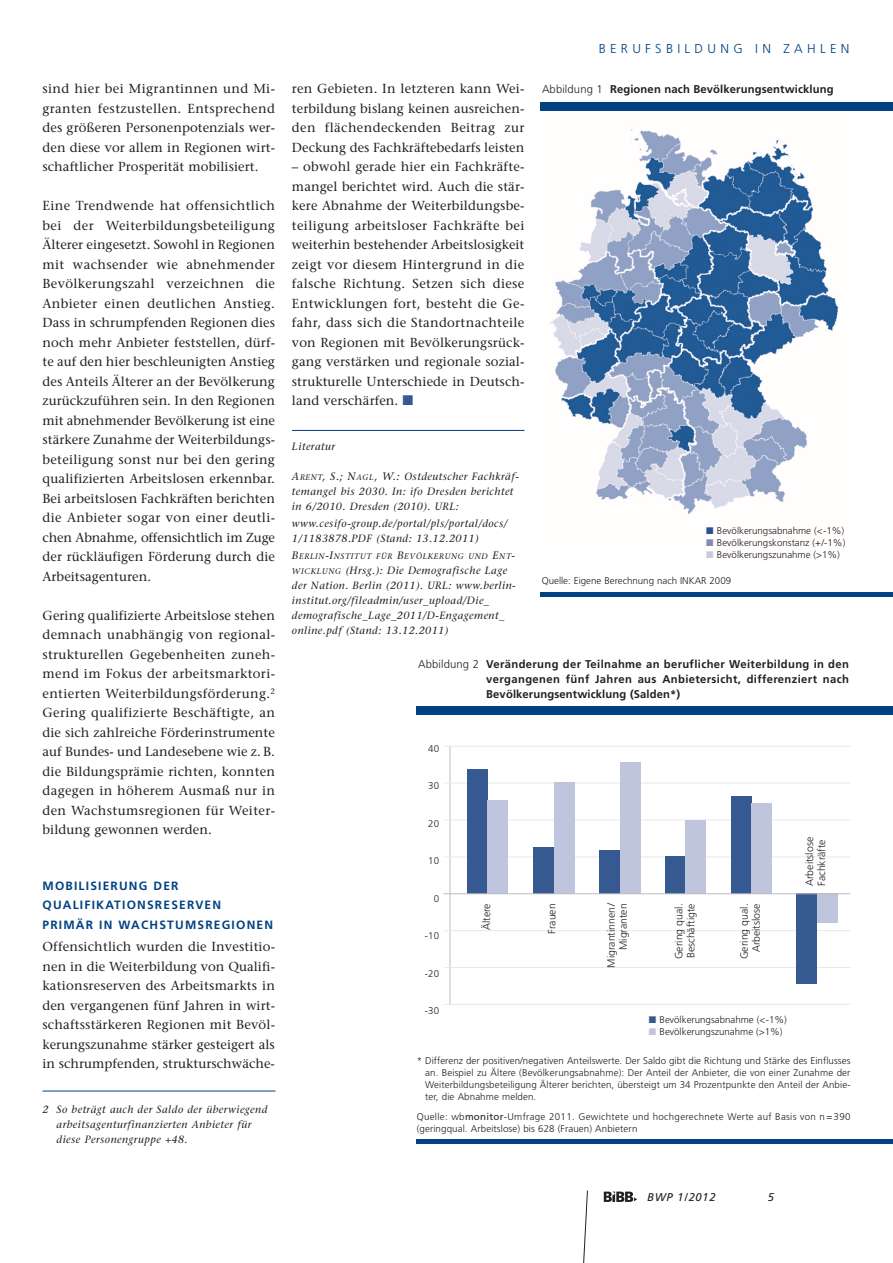
<style>
.page{position:relative;width:893px;height:1263px;background:#fff}
.page>*{position:absolute;margin:0;border:0;box-sizing:border-box;transform-origin:0 0}
.t1{font:13.05px/19.5px "Stone Serif";letter-spacing:.005em;color:#231f20;text-align:justify}
.t2{font:300 12.9px "Frutiger";letter-spacing:.335em;color:#004282}
.t3{font:700 12px/19.5px "Frutiger";letter-spacing:.1em;color:#004282}
.t4{font:700 11.25px/15px "Frutiger";letter-spacing:.01em;color:#231f20;text-align:justify}
.t5{font:italic 11.25px "Frutiger";letter-spacing:.055em;color:#231f20}
.t6{font:italic 10.5px/15px "Stone Serif";letter-spacing:.045em;color:#231f20}
.t7{font:300 10.5px/12px "Frutiger";color:#231f20;text-align:right}
.t8{font:300 9.75px/12px "Frutiger";letter-spacing:.01em;color:#231f20;text-align:justify}
.t9{font:300 9.75px/12px "Frutiger";letter-spacing:.03em;color:#231f20}
.t10{font:italic 8.1px "Stone Serif";letter-spacing:.075em;color:#231f20}
.s1{font-size:10.8px}
.s2{font-size:8.1px}
.s3{font-weight:300}
.s4{font-family:"European Pi Three";font-weight:400;color:#2b528d}
.s5{font-family:"European Pi Three";font-weight:400;color:#7f8cb7}
.s6{font-family:"European Pi Three";font-weight:400;color:#c7cbe0}
.s7{font-family:"European Pi Three";font-weight:400;color:#375992}
.s8{font-family:"European Pi Three";font-weight:400;color:#bfc5dc}
.s9{font-weight:400}
</style>
<div class="page">
<hr style="left:292px;top:430px;width:232px;height:1px;background:#004282">
<svg style="left:583px;top:1190px;width:5px;height:73px"></svg>
<img style="left:604px;top:1192px;width:33px;height:10px">
<img style="left:550px;top:129px;width:289px;height:385px">
<div style="left:540px;top:102px;width:353px;height:9px;background:#004282"></div>
<div style="left:540px;top:592px;width:353px;height:5px;background:#004282"></div>
<div style="left:417px;top:706px;width:476px;height:9px;background:#004282"></div>
<div style="left:417px;top:1139px;width:476px;height:5px;background:#004282"></div>
<hr style="left:43px;top:1091px;width:232px;height:1px;background:#004282">
<hr style="left:450px;top:746px;width:1px;height:258px;background:#bcbdc0">
<hr style="left:445px;top:856px;width:405px;height:1px;background:#e7e8e9">
<hr style="left:445px;top:820px;width:405px;height:1px;background:#e7e8e9">
<hr style="left:445px;top:783px;width:405px;height:1px;background:#e7e8e9">
<hr style="left:445px;top:746px;width:405px;height:1px;background:#e7e8e9">
<hr style="left:445px;top:930px;width:405px;height:1px;background:#e7e8e9">
<hr style="left:445px;top:967px;width:405px;height:1px;background:#e7e8e9">
<hr style="left:445px;top:1004px;width:405px;height:1px;background:#e7e8e9">
<div style="left:467px;top:770px;width:21px;height:124px;background:#375992"></div>
<div style="left:488px;top:800px;width:20px;height:94px;background:#bfc5dc"></div>
<div style="left:534px;top:847px;width:20px;height:47px;background:#375992"></div>
<div style="left:554px;top:782px;width:20px;height:112px;background:#bfc5dc"></div>
<div style="left:600px;top:850px;width:20px;height:44px;background:#375992"></div>
<div style="left:620px;top:762px;width:20px;height:132px;background:#bfc5dc"></div>
<div style="left:665px;top:856px;width:21px;height:38px;background:#375992"></div>
<div style="left:686px;top:820px;width:20px;height:74px;background:#bfc5dc"></div>
<div style="left:731px;top:796px;width:20px;height:98px;background:#375992"></div>
<div style="left:751px;top:803px;width:21px;height:91px;background:#bfc5dc"></div>
<div style="left:797px;top:893px;width:20px;height:91px;background:#375992"></div>
<div style="left:817px;top:893px;width:20px;height:30px;background:#bfc5dc"></div>
<hr style="left:443px;top:893px;width:407px;height:1px;background:#bcbdc0">
<p class="t1" style="left:43px;top:80px;width:234px">sind hier bei Migrantinnen und Mi&shy;granten festzustellen. Entsprechend des größeren Personenpotenzials wer&shy;den diese vor allem in Regionen wirt&shy;schaftlicher Prosperität mobilisiert.</p>
<p class="t1" style="left:43px;top:197px;width:234px">Eine Trendwende hat offensichtlich bei der Weiterbildungsbeteiligung Älterer eingesetzt. Sowohl in Regionen mit wachsender wie abnehmender Bevölkerungszahl verzeichnen die Anbieter einen deutlichen Anstieg.<br>Dass in schrumpfenden Regionen dies noch mehr Anbieter feststellen, dürf&shy;te auf den hier beschleunigten Anstieg des Anteils Älterer an der Bevölkerung zurückzuführen sein. In den Regionen mit abnehmender Bevölkerung ist eine stärkere Zunahme der Weiterbildungs&shy;beteiligung sonst nur bei den gering qualifizierten Arbeitslosen erkennbar.<br>Bei arbeitslosen Fachkräften berichten die Anbieter sogar von einer deutli&shy;chen Abnahme, offensichtlich im Zuge der rückläufigen Förderung durch die Arbeitsagenturen.</p>
<p class="t1" style="left:43px;top:607px;width:234px">Gering qualifizierte Arbeitslose stehen demnach unabhängig von regional&shy;strukturellen Gegebenheiten zuneh&shy;mend im Fokus der arbeitsmarktori&shy;entierten Weiterbildungsförderung.<sup>2<br></sup>Gering qualifizierte Beschäftigte, an die sich zahlreiche Förderinstrumente auf Bundes- und Landesebene wie z. B. die Bildungsprämie richten, konnten dagegen in höherem Ausmaß nur in den Wachstumsregionen für Weiter&shy;bildung gewonnen werden.</p>
<p class="t3" style="left:43px;top:877px;width:232px">MOBILISIERUNG DER<br>QUALIFIKATIONSRESERVEN<br>PRIMÄR IN WACHSTUMSREGIONEN</p>
<p class="t1" style="left:42px;top:938px;width:234px">Offensichtlich wurden die Investitio&shy;nen in die Weiterbildung von Qualifi&shy;kationsreserven des Arbeitsmarkts in den vergangenen fünf Jahren in wirt&shy;schaftsstärkeren Regionen mit Bevöl&shy;kerungszunahme stärker gesteigert als in schrumpfenden, strukturschwäche-</p>
<p class="t6" style="left:57px;top:1103px;width:212px;text-indent:-14px">2 So beträgt auch der Saldo der überwiegend arbeitsagenturfinanzierten Anbieter für diese Personengruppe +48.</p>
<p class="t1" style="left:292px;top:80px;width:234px">ren Gebieten. In letzteren kann Wei&shy;terbildung bislang keinen ausreichen&shy;den flächendeckenden Beitrag zur Deckung des Fachkräftebedarfs leisten</p>
<p class="t1" style="left:292px;top:158px;width:234px">– obwohl gerade hier ein Fachkräfte&shy;mangel berichtet wird. Auch die stär&shy;kere Abnahme der Weiterbildungsbe&shy;teiligung arbeitsloser Fachkräfte bei weiterhin bestehender Arbeitslosigkeit zeigt vor diesem Hintergrund in die falsche Richtung. Setzen sich diese Entwicklungen fort, besteht die Ge&shy;fahr, dass sich die Standortnachteile von Regionen mit Bevölkerungsrück&shy;gang verstärken und regionale sozial&shy;strukturelle Unterschiede in Deutsch&shy;land verschärfen.</p>
<p class="t6" style="left:292px;top:440px;width:45px">Literatur</p>
<p class="t6" style="left:292px;top:470px;width:228px"><span class="s1">A</span><span class="s2">RENT</span><span class="s1">, S.; N</span><span class="s2">AGL</span><span class="s1">, W.:</span> Ostdeutscher Fachkräf&shy;temangel bis 2030. In: ifo Dresden berichtet in 6/2010. Dresden (2010). URL:</p>
<p class="t6" style="left:292px;top:517px;width:217px">www.cesifo-group.de/portal/pls/portal/docs/<br>1/1183878.PDF (Stand: 13.12.2011)</p>
<p class="t10" style="left:292px;top:553px;width:224px"><span class="s1">B</span>ERLIN<span class="s1">-I</span>NSTITUT FÜR <span class="s1">B</span>EVÖLKERUNG UND <span class="s1">E</span>NT<span class="s1">-</span></p>
<p class="t6" style="left:292px;top:564px;width:225px"><span class="s2">WICKLUNG</span> (Hrsg.): Die Demografische Lage der Nation. Berlin (2011). URL: www.berlin&shy;institut.org/fileadmin/user_upload/Die_ demografische_Lage_2011/D-Engagement_ online.pdf (Stand: 13.12.2011)</p>
<p class="t2" style="left:599px;top:44px;width:252px">BERUFSBILDUNG IN ZAHLEN</p>
<p class="t4" style="left:542px;top:82px;width:293px"><span class="s3">Abbildung 1</span> Regionen nach Bevölkerungsentwicklung</p>
<p class="t8" style="left:706px;top:525px;width:140px"><span class="s4">-</span> Bevölkerungsabnahme (&lt;-1%)</p>
<p class="t8" style="left:706px;top:537px;width:141px"><span class="s5">-</span> Bevölkerungskonstanz (+/-1%)</p>
<p class="t8" style="left:706px;top:549px;width:136px"><span class="s6">-</span> Bevölkerungszunahme (&gt;1%)</p>
<p class="t8" style="left:542px;top:575px;width:191px">Quelle: Eigene Berechnung nach INKAR 2009</p>
<p class="t4" style="left:486px;top:657px;width:364px;text-indent:-68px"><span class="s3">Abbildung 2</span> Veränderung der Teilnahme an beruflicher Weiterbildung in den vergangenen fünf Jahren aus Anbietersicht, differenziert nach Bevölkerungsentwicklung (Salden*)</p>
<p class="t8" style="left:428px;top:743px;width:12px">40</p>
<p class="t8" style="left:428px;top:780px;width:12px">30</p>
<p class="t8" style="left:428px;top:818px;width:12px">20</p>
<p class="t8" style="left:428px;top:855px;width:12px">10</p>
<p class="t8" style="left:434px;top:893px;width:7px">0</p>
<p class="t8" style="left:425px;top:930px;width:16px">-10</p>
<p class="t8" style="left:425px;top:968px;width:16px">-20</p>
<p class="t8" style="left:425px;top:1005px;width:16px">-30</p>
<p class="t7" style="left:481px;top:930px;width:28px;rotate:-90deg">Ältere</p>
<p class="t7" style="left:547px;top:934px;width:32px;rotate:-90deg">Frauen</p>
<p class="t7" style="left:606px;top:967px;width:66px;rotate:-90deg">Migrantinnen/<br>Migranten</p>
<p class="t7" style="left:674px;top:959px;width:57px;text-align:left;rotate:-90deg">Gering qual.<br>Beschäftigte</p>
<p class="t7" style="left:739px;top:959px;width:57px;rotate:-90deg">Gering qual.<br>Arbeitslose</p>
<p class="t7" style="left:804px;top:886px;width:50px;text-align:left;rotate:-90deg">Arbeitslose<br>Fachkräfte</p>
<p class="t8" style="left:648px;top:1014px;width:140px"><span class="s7">-</span> Bevölkerungsabnahme (&lt;-1%)</p>
<p class="t8" style="left:648px;top:1026px;width:136px"><span class="s8">-</span> Bevölkerungszunahme (&gt;1%)</p>
<p class="t8" style="left:425px;top:1055px;width:427px;text-indent:-8px">* Differenz der positiven/negativen Anteilswerte. Der Saldo gibt die Richtung und Stärke des Einflusses an. Beispiel zu Ältere (Bevölkerungsabnahme): Der Anteil der Anbieter, die von einer Zunahme der Weiterbildungsbeteiligung Älterer berichten, übersteigt um 34 Prozentpunkte den Anteil der Anbie&shy;ter, die Abnahme melden.</p>
<p class="t9" style="left:417px;top:1111px;width:435px">Quelle: wb<span class="s9">monitor</span>-Umfrage 2011. Gewichtete und hochgerechnete Werte auf Basis von n=390 (geringqual. Arbeitslose) bis 628 (Frauen) Anbietern</p>
<p class="t5" style="left:647px;top:1192px;width:70px">BWP 1/2012</p>
<p class="t5" style="left:768px;top:1192px;width:8px">5</p>
</div>
